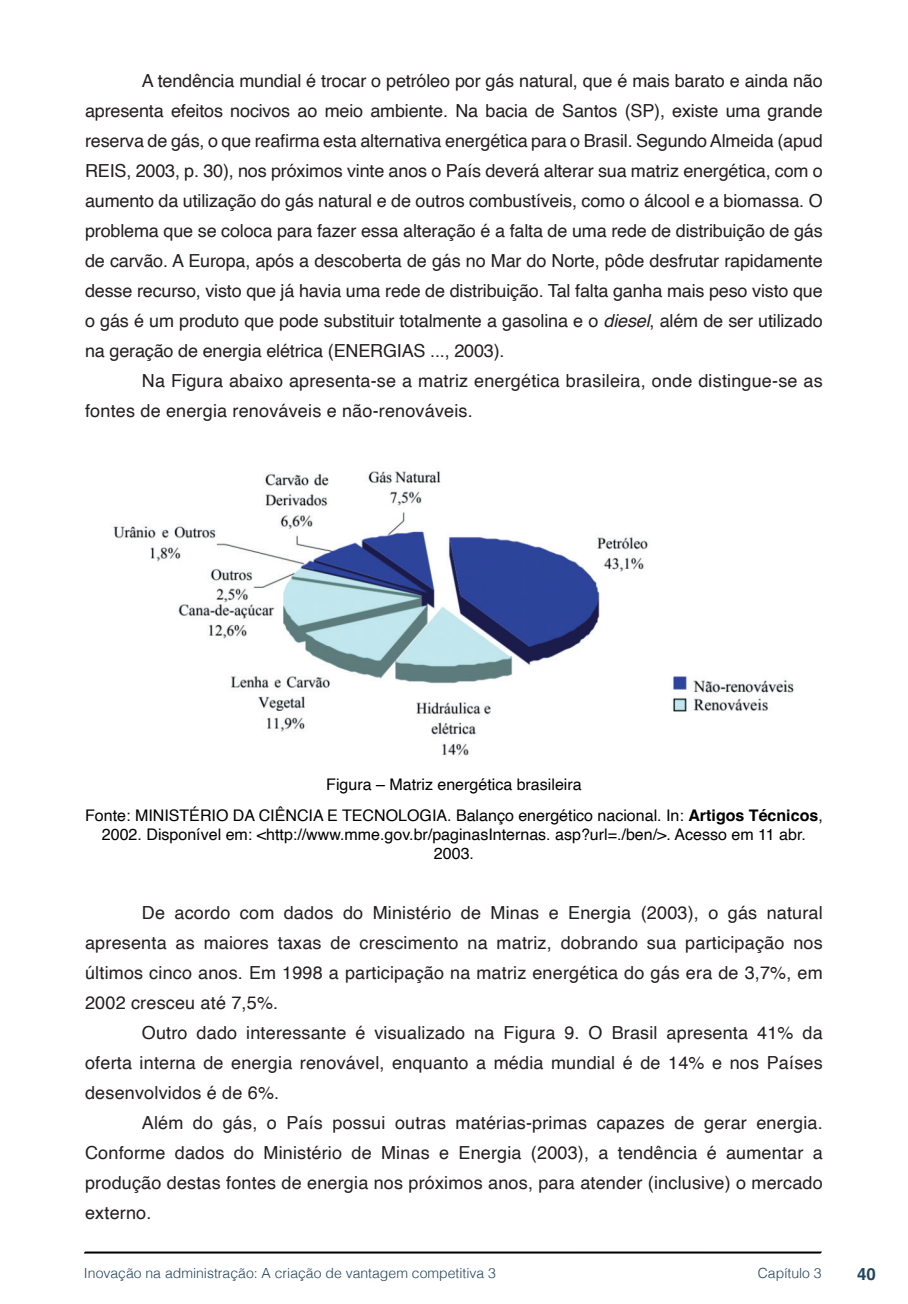
<style>
.page{position:relative;width:908px;height:1304px;background:#fff}
.page>*{position:absolute;margin:0;border:0;box-sizing:border-box;transform-origin:0 0}
.txt{font:18px/30px "Helvetica";letter-spacing:.01em;color:#231f20;text-align:justify}
.t1{font:700 16.8px "Helvetica";color:#23445f}
.imagens_graf_tab{font:16px/19.2px "Helvetica";color:#000;text-align:center}
.t2{font:300 14px "Helvetica";color:#23445f}
.s1{font-style:italic}
.s2{font-weight:700}
</style>
<div class="page">
<svg style="left:84px;top:1251px;width:737px;height:3px;background:#515151"></svg>
<img style="left:113px;top:470px;width:681px;height:286px">
<p class="txt" style="left:85px;top:66px;width:738px;text-indent:57px">A tendência mundial é trocar o petróleo por gás natural, que é mais barato e ainda não apresenta efeitos nocivos ao meio ambiente. Na bacia de Santos (SP), existe uma grande reserva de gás, o que reafirma esta alternativa energética para o Brasil. Segundo Almeida (apud REIS, 2003, p. 30), nos próximos vinte anos o País deverá alterar sua matriz energética, com o aumento da utilização do gás natural e de outros combustíveis, como o álcool e a biomassa. O problema que se coloca para fazer essa alteração é a falta de uma rede de distribuição de gás de carvão. A Europa, após a descoberta de gás no Mar do Norte, pôde desfrutar rapidamente desse recurso, visto que já havia uma rede de distribuição. Tal falta ganha mais peso visto que o gás é um produto que pode substituir totalmente a gasolina e o <span class="s1">diesel</span>, além de ser utilizado na geração de energia elétrica (ENERGIAS ..., 2003).</p>
<p class="txt" style="left:85px;top:366px;width:738px;text-indent:57px">Na Figura abaixo apresenta-se a matriz energética brasileira, onde distingue-se as fontes de energia renováveis e não-renováveis.</p>
<p class="imagens_graf_tab" style="left:326px;top:775px;width:257px">Figura – Matriz energética brasileira</p>
<p class="imagens_graf_tab" style="left:85px;top:806px;width:738px">Fonte: MINISTÉRIO DA CIÊNCIA E TECNOLOGIA. Balanço energético nacional. In: <span class="s2">Artigos Técnicos</span>,<br>2002. Disponível em: &lt;http://www.mme.gov.br/paginasInternas. asp?url=./ben/&gt;. Acesso em 11 abr.<br>2003.</p>
<p class="txt" style="left:85px;top:898px;width:738px;text-indent:57px">De acordo com dados do Ministério de Minas e Energia (2003), o gás natural apresenta as maiores taxas de crescimento na matriz, dobrando sua participação nos últimos cinco anos. Em 1998 a participação na matriz energética do gás era de 3,7%, em 2002 cresceu até 7,5%.</p>
<p class="txt" style="left:85px;top:1018px;width:738px;text-indent:57px">Outro dado interessante é visualizado na Figura 9. O Brasil apresenta 41% da oferta interna de energia renovável, enquanto a média mundial é de 14% e nos Países desenvolvidos é de 6%.</p>
<p class="txt" style="left:85px;top:1108px;width:738px;text-indent:57px">Além do gás, o País possui outras matérias-primas capazes de gerar energia.<br>Conforme dados do Ministério de Minas e Energia (2003), a tendência é aumentar a produção destas fontes de energia nos próximos anos, para atender (inclusive) o mercado externo.</p>
<p class="t2" style="left:84px;top:1261px;width:413px">Inovação na administração: A criação de vantagem competitiva 3</p>
<p class="t2" style="left:757px;top:1261px;width:65px">Capítulo 3</p>
<p class="t1" style="left:856px;top:1264px;width:20px">40</p>
</div>
